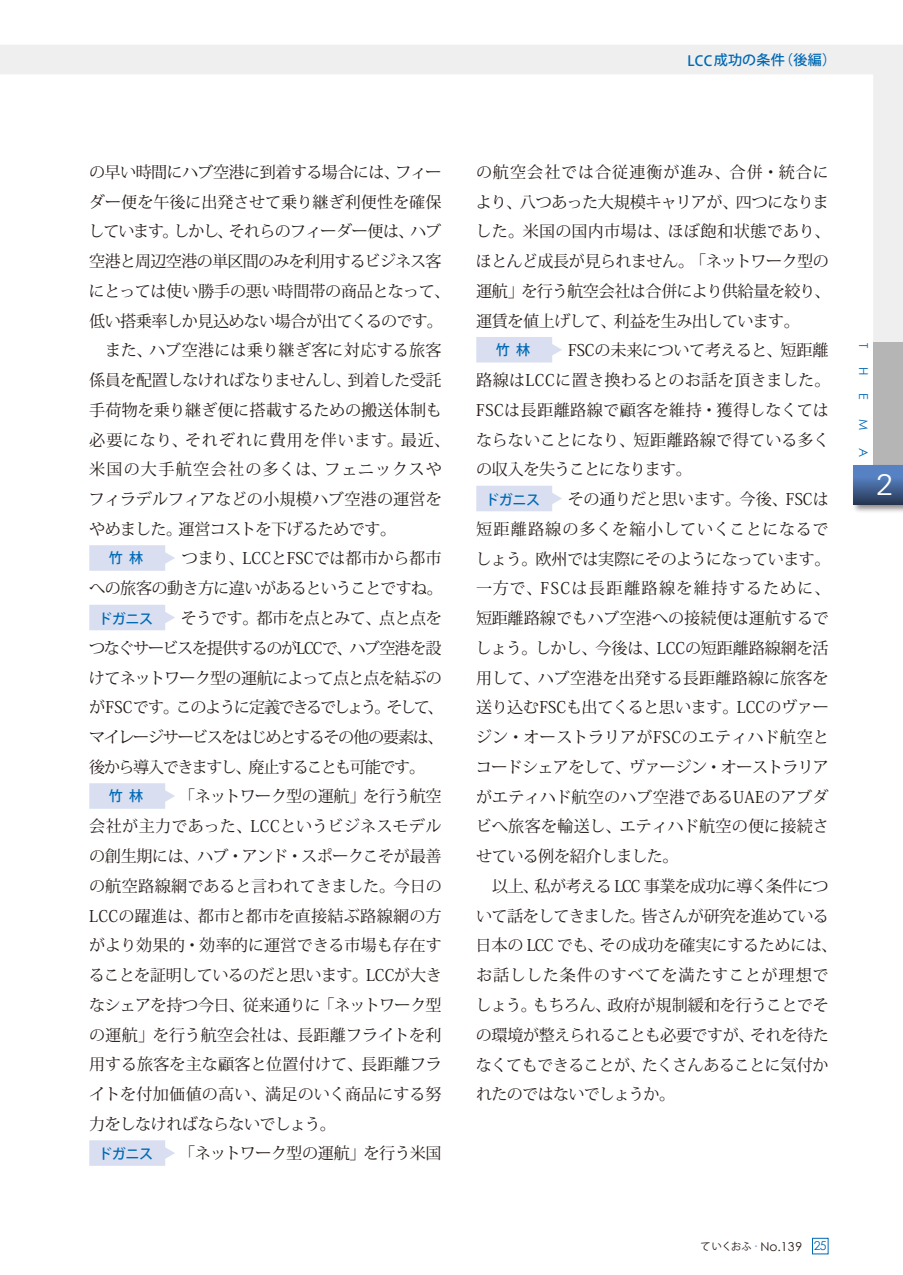
<style>
.page{position:relative;width:903px;height:1275px;background:#fff}
.page>*{position:absolute;margin:0;border:0;box-sizing:border-box;transform-origin:0 0}
.t1{font:300 29.75px "Univers";color:#fff;scale:1.05 1}
.t2{font:16.1px/29.8px "Koz Min Pro";letter-spacing:-.025em;color:#231916}
.t3{font:16.1px/29.8px "Koz Min Pro";letter-spacing:-.005em;color:#231916}
.t4{font:16.1px/29.9px "Koz Min Pro";color:#231916}
.t5{font:16.1px/29.9px "Koz Min Pro";letter-spacing:-.075em;color:#231916}
.t6{font:16.1px "Koz Min Pro";letter-spacing:-.05em;color:#231916}
.t7{font:16.1px "Koz Min Pro";letter-spacing:.05em;color:#231916}
.t8{font:16.1px "Koz Min Pro";letter-spacing:.005em;color:#231916}
.t9{font:16.1px "Koz Min Pro";letter-spacing:.01em;color:#231916}
.t10{font:16.1px "Koz Min Pro";letter-spacing:.065em;color:#231916}
.t11{font:500 14px "Koz Go Pro";letter-spacing:-.02em;color:#0069b4}
.t12{font:500 14px "Koz Go Pro";letter-spacing:.02em;color:#0069b4}
.t13{font:12.25px "Century Gothic";color:#231916}
.t14{font:12.25px "Century Gothic";color:#0069b4}
.s1{font-family:"Koz Go Pro";font-size:10.15px}
.s2{color:#0069b4}
</style>
<div class="page">
<hr style="left:0;top:0;width:1px;height:74px;background:#0069b4">
<svg style="left:0;top:45px;width:903px;height:297px"></svg>
<div style="left:873px;top:342px;width:30px;height:128px;background:#b5b5b6"></div>
<div style="left:851px;top:463px;width:52px;height:51px;background:#231916;opacity:.5"></div>
<svg style="left:853px;top:465px;width:50px;height:40px;background:#446598"></svg>
<svg style="left:89px;top:545px;width:86px;height:26px;background:#dde2f2"></svg>
<svg style="left:89px;top:605px;width:86px;height:25px;background:#dce1f2"></svg>
<svg style="left:89px;top:783px;width:86px;height:26px;background:#dde2f2"></svg>
<svg style="left:89px;top:1140px;width:86px;height:26px;background:#dde2f2"></svg>
<svg style="left:476px;top:337px;width:86px;height:25px;background:#dce1f2"></svg>
<svg style="left:476px;top:486px;width:86px;height:25px;background:#dce1f2"></svg>
<div style="left:812px;top:1238px;width:16px;height:16px;background:#fff;border:1px solid #0069b4"></div>
<p class="t12" style="left:687px;top:51px;width:150px">LCC成功の条件（後編）</p>
<p class="t2" style="left:89px;top:157px;width:354px">の早い時間にハブ空港に到着する場合には、フィー</p>
<p class="t4" style="left:89px;top:186px;width:354px">ダー便を午後に出発させて乗り継ぎ利便性を確保</p>
<p class="t6" style="left:89px;top:220px;width:354px">しています。しかし、それらのフィーダー便は、ハブ</p>
<p class="t6" style="left:89px;top:250px;width:354px">空港と周辺空港の単区間のみを利用するビジネス客</p>
<p class="t2" style="left:89px;top:276px;width:363px">にとっては使い勝手の悪い時間帯の商品となって、</p>
<p class="t2" style="left:89px;top:305px;width:355px">低い搭乗率しか見込めない場合が出てくるのです。</p>
<p class="t9" style="left:105px;top:339px;width:338px">また、ハブ空港には乗り継ぎ客に対応する旅客</p>
<p class="t2" style="left:89px;top:365px;width:354px">係員を配置しなければなりませんし、到着した受託</p>
<p class="t4" style="left:89px;top:394px;width:354px">手荷物を乗り継ぎ便に搭載するための搬送体制も</p>
<p class="t7" style="left:89px;top:428px;width:362px">必要になり、それぞれに費用を伴います。最近、</p>
<p class="t10" style="left:89px;top:458px;width:354px">米国の大手航空会社の多くは、フェニックスや</p>
<p class="t8" style="left:89px;top:488px;width:354px">フィラデルフィアなどの小規模ハブ空港の運営を</p>
<p class="t2" style="left:89px;top:514px;width:309px">やめました。運営コストを下げるためです。</p>
<p class="t11" style="left:109px;top:549px;width:36px">竹 林</p>
<p class="t2" style="left:89px;top:542px;width:355px;line-height:30.3px;text-align:right">つまり、LCCとFSCでは都市から都市<br>への旅客の動き方に違いがあるということですね。</p>
<p class="t11" style="left:98px;top:610px;width:56px">ドガニス</p>
<p class="t5" style="left:89px;top:602px;width:356px;text-indent:92px">そうです。都市を点とみて、点と点をつなぐサービスを提供するのがLCCで、ハブ空港を設けてネットワーク型の運航によって点と点を結ぶのがFSCです。このように定義できるでしょう。そして、マイレージサービスをはじめとするその他の要素は、後から導入できますし、廃止することも可能です。</p>
<p class="t11" style="left:109px;top:787px;width:36px">竹 林</p>
<p class="t2" style="left:89px;top:781px;width:355px;text-align:justify;text-indent:90px">「ネットワーク型の運航」を行う航空会社が主力であった、LCCというビジネスモデルの創生期には、ハブ・アンド・スポークこそが最善の航空路線網であると言われてきました。今日のLCCの躍進は、都市と都市を直接結ぶ路線網の方がより効果的・効率的に運営できる市場も存在することを証明しているのだと思います。LCCが大きなシェアを持つ今日、従来通りに「ネットワーク型の運航」を行う航空会社は、長距離フライトを利用する旅客を主な顧客と位置付けて、長距離フライトを付加価値の高い、満足のいく商品にする努力をしなければならないでしょう。</p>
<p class="t11" style="left:98px;top:1145px;width:56px">ドガニス</p>
<p class="t2" style="left:179px;top:1138px;width:264px">「ネットワーク型の運航」を行う米国</p>
<p class="t2" style="left:476px;top:157px;width:357px">の航空会社では合従連衡が進み、合併・統合により、八つあった大規模キャリアが、四つになりました。米国の国内市場は、ほぼ飽和状態であり、ほとんど成長が見られません。「ネットワーク型の運航」を行う航空会社は合併により供給量を絞り、運賃を値上げして、利益を生み出しています。</p>
<p class="t11" style="left:496px;top:341px;width:36px">竹 林</p>
<p class="t4" style="left:476px;top:334px;width:356px;text-indent:92px">FSCの未来について考えると、短距離路線はLCCに置き換わるとのお話を頂きました。<br>FSCは長距離路線で顧客を維持・獲得しなくてはならないことになり、短距離路線で得ている多くの収入を失うことになります。</p>
<p class="t11" style="left:485px;top:491px;width:56px">ドガニス</p>
<p class="t3" style="left:476px;top:483px;width:357px;text-indent:92px">その通りだと思います。今後、FSCは短距離路線の多くを縮小していくことになるでしょう。欧州では実際にそのようになっています。一方で、FSCは長距離路線を維持するために、短距離路線でもハブ空港への接続便は運航するでしょう。しかし、今後は、LCCの短距離路線網を活用して、ハブ空港を出発する長距離路線に旅客を送り込むFSCも出てくると思います。LCCのヴァージン・オーストラリアがFSCのエティハド航空とコードシェアをして、ヴァージン・オーストラリアがエティハド航空のハブ空港であるUAEのアブダビへ旅客を輸送し、エティハド航空の便に接続させている例を紹介しました。</p>
<p class="t2" style="left:476px;top:871px;width:363px;text-indent:17px">以上、私が考える LCC 事業を成功に導く条件について話をしてきました。皆さんが研究を進めている日本の LCC でも、その成功を確実にするためには、お話しした条件のすべてを満たすことが理想でしょう。もちろん、政府が規制緩和を行うことでその環境が整えられることも必要ですが、それを待たなくてもできることが、たくさんあることに気付かれたのではないでしょうか。</p>
<p class="t14" style="left:871px;top:343px;width:7px;rotate:90deg">T</p>
<p class="t14" style="left:871px;top:367px;width:10px;rotate:90deg">H</p>
<p class="t14" style="left:871px;top:393px;width:8px;rotate:90deg">E</p>
<p class="t14" style="left:871px;top:418px;width:13px;rotate:90deg">M</p>
<p class="t14" style="left:871px;top:448px;width:11px;rotate:90deg">A</p>
<h1 class="t1" style="left:876px;top:467px;width:18px">2</h1>
<p class="t13" style="left:700px;top:1239px;width:128px"><span class="s1">ていくおふ</span> <sup>.</sup> No.139 <span class="s2">25</span></p>
</div>
